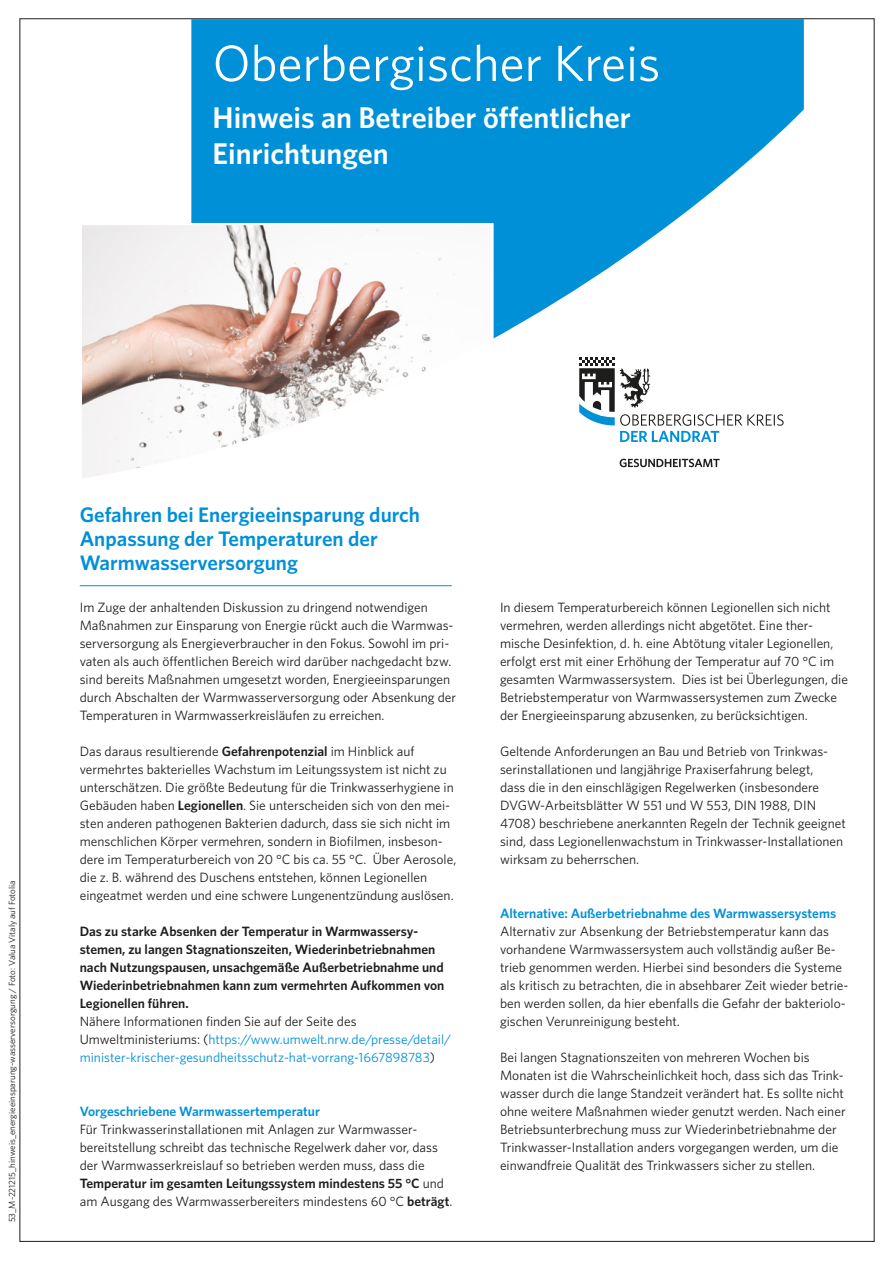
<style>
.page{position:relative;width:893px;height:1263px;background:#fff}
.page>*{position:absolute;margin:0;border:0;box-sizing:border-box;transform-origin:0 0}
.t1{font:51px "Whitney";color:#fff}
.t2{font:600 30px/36px "Whitney";color:#fff}
.t3{font:600 21px/24px "Whitney";color:#0090d7}
.t4{font:13.5px/18px "Whitney";color:#1d1d1b}
.t5{font:600 13.5px/18px "Whitney";color:#1d1d1b}
.t6{font:13.5px/18px "Whitney";color:#0090d7}
.t7{font:600 13.5px "Whitney";color:#0090d7}
.t8{font:9px "Whitney";color:#1d1d1b}
.s1{font-weight:600}
.s2{color:#1d1d1b}
</style>
<div class="page">
<svg style="left:191px;top:19px;width:613px;height:319px;fill:#0090d7"></svg>
<svg style="left:82px;top:222px;width:413px;height:256px"></svg>
<svg style="left:579px;top:357px;width:205px;height:85px"></svg>
<svg style="left:620px;top:459px;width:100px;height:8px"></svg>
<hr style="left:80px;top:585px;width:372px;height:1px;background:#0090d7">
<h1 class="t1" style="left:213px;top:29px;width:449px">Oberbergischer Kreis</h1>
<h2 class="t2" style="left:213px;top:99px;width:420px">Hinweis an Betreiber öffentlicher<br>Einrichtungen</h2>
<p class="t8" style="left:6px;top:1222px;width:344px;rotate:-90deg">53_M-221215_hinweis_energieeinsparung-wasserversorgung / Foto: Valua Vitaly auf Fotolia</p>
<h3 class="t3" style="left:80px;top:502px;width:342px">Gefahren bei Energieeinsparung durch<br>Anpassung der Temperaturen der<br>Warmwasserversorgung</h3>
<p class="t4" style="left:80px;top:598px;width:378px">Im Zuge der anhaltenden Diskussion zu dringend notwendigen Maßnahmen zur Einsparung von Energie rückt auch die Warmwas&shy;serversorgung als Energieverbraucher in den Fokus. Sowohl im pri&shy;vaten als auch öffentlichen Bereich wird darüber nachgedacht bzw. sind bereits Maßnahmen umgesetzt worden, Energieeinsparungen durch Abschalten der Warmwasserversorgung oder Absenkung der Temperaturen in Warmwasserkreisläufen zu erreichen.</p>
<p class="t4" style="left:80px;top:742px;width:378px">Das daraus resultierende <span class="s1">Gefahrenpotenzial</span> im Hinblick auf vermehrtes bakterielles Wachstum im Leitungssystem ist nicht zu unterschätzen. Die größte Bedeutung für die Trinkwasserhygiene in Gebäuden haben <span class="s1">Legionellen</span>. Sie unterscheiden sich von den mei&shy;sten anderen pathogenen Bakterien dadurch, dass sie sich nicht im menschlichen Körper vermehren, sondern in Biofilmen, insbeson&shy;dere im Temperaturbereich von 20 °C bis ca. 55 °C. Über Aerosole, die z. B. während des Duschens entstehen, können Legionellen eingeatmet werden und eine schwere Lungenentzündung auslösen.</p>
<p class="t5" style="left:80px;top:922px;width:366px">Das zu starke Absenken der Temperatur in Warmwassersy&shy;stemen, zu langen Stagnationszeiten, Wiederinbetriebnahmen nach Nutzungspausen, unsachgemäße Außerbetriebnahme und Wiederinbetriebnahmen kann zum vermehrten Aufkommen von Legionellen führen.</p>
<p class="t6" style="left:80px;top:1012px;width:373px"><span class="s2">Nähere Informationen finden Sie auf der Seite des<br>Umweltministeriums: (</span>https://www.umwelt.nrw.de/presse/detail/ minister-krischer-gesundheitsschutz-hat-vorrang-1667898783<span class="s2">)</span></p>
<p class="t7" style="left:80px;top:1102px;width:242px">Vorgeschriebene Warmwassertemperatur</p>
<p class="t4" style="left:80px;top:1120px;width:374px">Für Trinkwasserinstallationen mit Anlagen zur Warmwasser&shy;bereitstellung schreibt das technische Regelwerk daher vor, dass der Warmwasserkreislauf so betrieben werden muss, dass die <span class="s1">Temperatur im gesamten Leitungssystem mindestens 55 °C</span> und am Ausgang des Warmwasserbereiters mindestens 60 °C <span class="s1">beträgt</span>.</p>
<p class="t4" style="left:500px;top:598px;width:349px">In diesem Temperaturbereich können Legionellen sich nicht vermehren, werden allerdings nicht abgetötet. Eine ther&shy;mische Desinfektion, d. h. eine Abtötung vitaler Legionellen, erfolgt erst mit einer Erhöhung der Temperatur auf 70 °C im gesamten Warmwassersystem. Dies ist bei Überlegungen, die Betriebstemperatur von Warmwassersystemen zum Zwecke der Energieeinsparung abzusenken, zu berücksichtigen.</p>
<p class="t4" style="left:500px;top:742px;width:347px">Geltende Anforderungen an Bau und Betrieb von Trinkwas&shy;serinstallationen und langjährige Praxiserfahrung belegt,<br>dass die in den einschlägigen Regelwerken (insbesondere DVGW-Arbeitsblätter W 551 und W 553, DIN 1988, DIN 4708) beschriebene anerkannten Regeln der Technik geeignet sind, dass Legionellenwachstum in Trinkwasser-Installationen wirksam zu beherrschen.</p>
<p class="t7" style="left:500px;top:904px;width:338px">Alternative: Außerbetriebnahme des Warmwassersystems</p>
<p class="t4" style="left:500px;top:922px;width:350px">Alternativ zur Absenkung der Betriebstemperatur kann das vorhandene Warmwassersystem auch vollständig außer Be&shy;trieb genommen werden. Hierbei sind besonders die Systeme als kritisch zu betrachten, die in absehbarer Zeit wieder betrie&shy;ben werden sollen, da hier ebenfalls die Gefahr der bakteriolo&shy;gischen Verunreinigung besteht.</p>
<p class="t4" style="left:500px;top:1048px;width:347px">Bei langen Stagnationszeiten von mehreren Wochen bis Monaten ist die Wahrscheinlichkeit hoch, dass sich das Trink&shy;wasser durch die lange Standzeit verändert hat. Es sollte nicht ohne weitere Maßnahmen wieder genutzt werden. Nach einer Betriebsunterbrechung muss zur Wiederinbetriebnahme der Trinkwasser-Installation anders vorgegangen werden, um die einwandfreie Qualität des Trinkwassers sicher zu stellen.</p>
</div>
